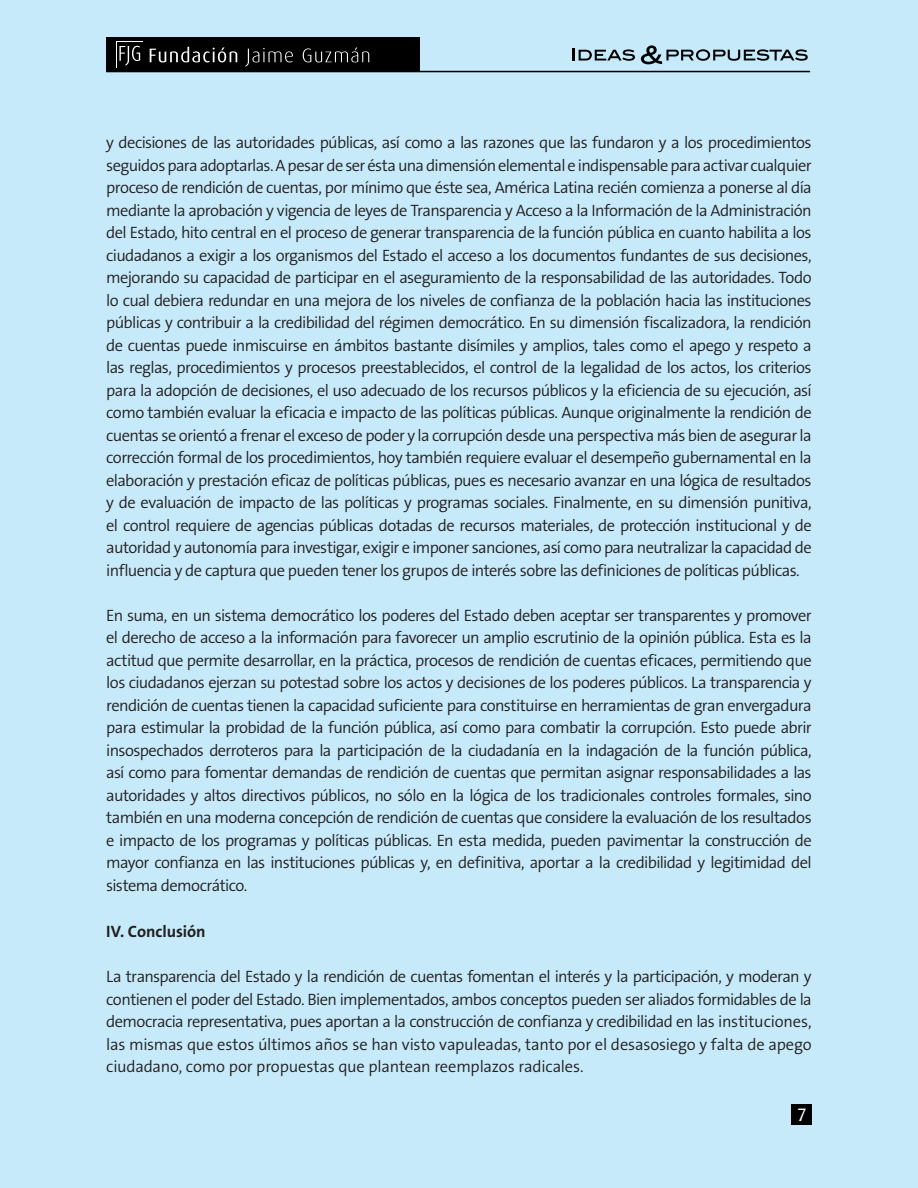
<style>
.page{position:relative;width:918px;height:1188px;background:#c6eafa}
.page>*{position:absolute;margin:0;border:0;box-sizing:border-box;transform-origin:0 0}
.t1{font:18px "Dax";color:#fff}
.t2{font:300 16.5px/22.5px "The Sans B4";letter-spacing:-.035em;color:#231f20;text-align:justify}
.t3{font:700 16.5px "The Sans B7";letter-spacing:-.005em;color:#231f20}
</style>
<div class="page">
<svg style="left:573px;top:48px;width:62px;height:13px"></svg>
<svg style="left:641px;top:45px;width:167px;height:19px"></svg>
<hr style="left:106px;top:71px;width:704px;height:1px;background:#000">
<div style="left:106px;top:37px;width:313px;height:35px;background:#000"></div>
<svg style="left:116px;top:41px;width:27px;height:27px"></svg>
<div style="left:117px;top:42px;width:26px;height:25px;background:#000"></div>
<svg style="left:119px;top:46px;width:21px;height:20px"></svg>
<svg style="left:150px;top:47px;width:219px;height:20px"></svg>
<div style="left:792px;top:1104px;width:20px;height:20px;background:#000"></div>
<p class="t2" style="left:106px;top:132px;width:707px">y decisiones de las autoridades públicas, así como a las razones que las fundaron y a los procedimientos seguidos para adoptarlas. A pesar de ser ésta una dimensión elemental e indispensable para activar cualquier proceso de rendición de cuentas, por mínimo que éste sea, América Latina recién comienza a ponerse al día mediante la aprobación y vigencia de leyes de Transparencia y Acceso a la Información de la Administración del Estado, hito central en el proceso de generar transparencia de la función pública en cuanto habilita a los ciudadanos a exigir a los organismos del Estado el acceso a los documentos fundantes de sus decisiones, mejorando su capacidad de participar en el aseguramiento de la responsabilidad de las autoridades. Todo lo cual debiera redundar en una mejora de los niveles de confianza de la población hacia las instituciones públicas y contribuir a la credibilidad del régimen democrático. En su dimensión fiscalizadora, la rendición de cuentas puede inmiscuirse en ámbitos bastante disímiles y amplios, tales como el apego y respeto a las reglas, procedimientos y procesos preestablecidos, el control de la legalidad de los actos, los criterios para la adopción de decisiones, el uso adecuado de los recursos públicos y la eficiencia de su ejecución, así como también evaluar la eficacia e impacto de las políticas públicas. Aunque originalmente la rendición de cuentas se orientó a frenar el exceso de poder y la corrupción desde una perspectiva más bien de asegurar la corrección formal de los procedimientos, hoy también requiere evaluar el desempeño gubernamental en la elaboración y prestación eficaz de políticas públicas, pues es necesario avanzar en una lógica de resultados y de evaluación de impacto de las políticas y programas sociales. Finalmente, en su dimensión punitiva, el control requiere de agencias públicas dotadas de recursos materiales, de protección institucional y de autoridad y autonomía para investigar, exigir e imponer sanciones, así como para neutralizar la capacidad de influencia y de captura que pueden tener los grupos de interés sobre las definiciones de políticas públicas.</p>
<p class="t2" style="left:106px;top:605px;width:707px">En suma, en un sistema democrático los poderes del Estado deben aceptar ser transparentes y promover el derecho de acceso a la información para favorecer un amplio escrutinio de la opinión pública. Esta es la actitud que permite desarrollar, en la práctica, procesos de rendición de cuentas eficaces, permitiendo que los ciudadanos ejerzan su potestad sobre los actos y decisiones de los poderes públicos. La transparencia y rendición de cuentas tienen la capacidad suficiente para constituirse en herramientas de gran envergadura para estimular la probidad de la función pública, así como para combatir la corrupción. Esto puede abrir insospechados derroteros para la participación de la ciudadanía en la indagación de la función pública, así como para fomentar demandas de rendición de cuentas que permitan asignar responsabilidades a las autoridades y altos directivos públicos, no sólo en la lógica de los tradicionales controles formales, sino también en una moderna concepción de rendición de cuentas que considere la evaluación de los resultados e impacto de los programas y políticas públicas. En esta medida, pueden pavimentar la construcción de mayor confianza en las instituciones públicas y, en definitiva, aportar a la credibilidad y legitimidad del sistema democrático.</p>
<p class="t3" style="left:106px;top:923px;width:101px">IV. Conclusión</p>
<p class="t2" style="left:106px;top:966px;width:707px">La transparencia del Estado y la rendición de cuentas fomentan el interés y la participación, y moderan y contienen el poder del Estado. Bien implementados, ambos conceptos pueden ser aliados formidables de la democracia representativa, pues aportan a la construcción de confianza y credibilidad en las instituciones, las mismas que estos últimos años se han visto vapuleadas, tanto por el desasosiego y falta de apego ciudadano, como por propuestas que plantean reemplazos radicales.</p>
<p class="t1" style="left:797px;top:1104px;width:11px">7</p>
</div>
